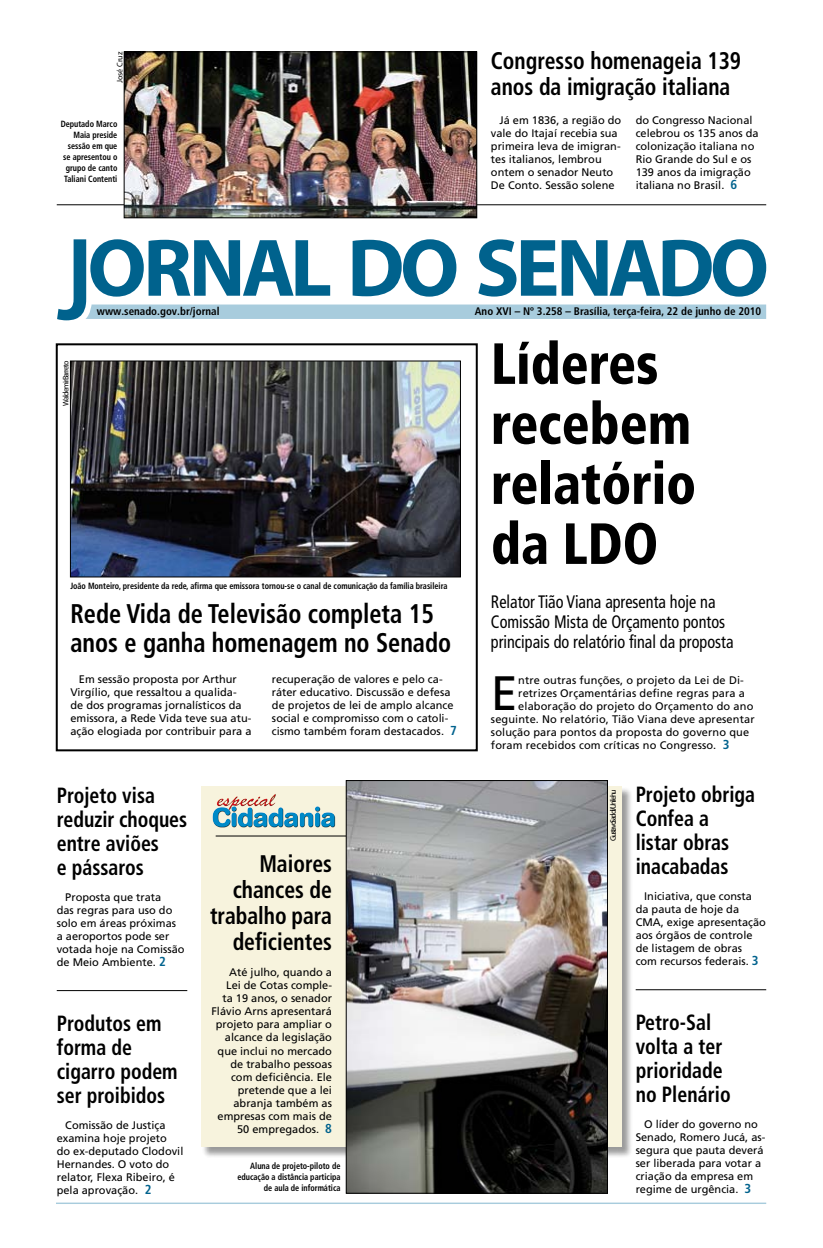
<style>
.page{position:relative;width:823px;height:1248px;background:#fff}
.page>*{position:absolute;margin:0;border:0;box-sizing:border-box;transform-origin:0 0}
.t1{font:900 condensed 58px/60px "Frutiger";color:#000;scale:.9 1}
.t2{font:48.2px "Frutiger";color:#000}
.t3{font:700 condensed 27px/29px "Frutiger";color:#000;scale:.9 1}
.t4{font:700 condensed 24px/26px "Frutiger";color:#000;scale:.9 1}
.t5{font:700 condensed 22px/24px "Frutiger";color:#000;scale:.9 1}
.t6{font:condensed 18px/20px "Frutiger";color:#000;scale:.9 1}
.t7{font:11px/13px "Frutiger";color:#000}
.t8{font:700 condensed 11px "Frutiger";color:#000}
.t9{font:700 condensed 9px/11px "Frutiger";color:#000;text-align:right;scale:.9 1}
.t10{font:8px "Myriad Pro";letter-spacing:-.15em;color:#000}
.t11{font:8px "Myriad Pro";letter-spacing:-.105em;color:#000}
.t12{font:8px "Myriad Pro";color:#000}
.s1{font-weight:700;font-stretch:condensed;font-size:13px;color:#00628d}
</style>
<div class="page">
<svg style="left:56px;top:1202px;width:709px;height:1px"></svg>
<div style="left:201px;top:786px;width:431px;height:371px;background:#000;opacity:.4"></div>
<div style="left:201px;top:786px;width:420px;height:360px;background:#f7f3dd"></div>
<div style="left:56px;top:343px;width:421px;height:408px;border:2px solid #000"></div>
<hr style="left:57px;top:204px;width:708px;height:1px;background:#000">
<svg style="left:57px;top:239px;width:708px;height:81px"></svg>
<img style="left:212px;top:794px;width:124px;height:34px">
<img style="left:126px;top:54px;width:348px;height:162px">
<div style="left:124px;top:52px;width:352px;height:166px;border:1px solid #000"></div>
<img style="left:72px;top:363px;width:386px;height:212px">
<div style="left:70px;top:361px;width:390px;height:216px;border:1px solid #000"></div>
<hr style="left:215px;top:835px;width:146px;height:1px;background:#000">
<img style="left:348px;top:782px;width:257px;height:409px">
<div style="left:346px;top:780px;width:261px;height:413px;border:1px solid #000"></div>
<hr style="left:57px;top:990px;width:130px;height:1px;background:#000">
<hr style="left:635px;top:989px;width:130px;height:1px;background:#000">
<p class="t12" style="left:115px;top:83px;width:33px;rotate:-90deg">José Cruz</p>
<p class="t9" style="left:61px;top:118px;width:64px">Deputado Marco<br>Maia preside sessão em que se apresentou o grupo de canto<br>Taliani Contenti</p>
<h3 class="t4" style="left:490px;top:47px;width:279px">Congresso homenageia 139 anos da imigração italiana</h3>
<p class="t7" style="left:490px;top:114px;width:132px;text-indent:9px">Já em 1836, a região do vale do Itajaí recebia sua primeira leva de imigran&shy;tes italianos, lembrou ontem o senador Neuto<br>De Conto. Sessão solene</p>
<p class="t7" style="left:635px;top:114px;width:124px">do Congresso Nacional celebrou os 135 anos da colonização italiana no<br>Rio Grande do Sul e os<br>139 anos da imigração italiana no Brasil. <span class="s1">6</span></p>
<p class="t8" style="left:97px;top:304px;width:124px">www.senado.gov.br/jornal</p>
<p class="t8" style="left:474px;top:305px;width:288px">Ano XVI – Nº 3.258 – Brasília, terça-feira, 22 de junho de 2010</p>
<p class="t11" style="left:61px;top:405px;width:47px;rotate:-90deg">Waldemir Barreto</p>
<p class="t9" style="left:70px;top:580px;width:420px">João Monteiro, presidente da rede, afirma que emissora tornou-se o canal de comunicação da família brasileira</p>
<h3 class="t3" style="left:70px;top:599px;width:424px">Rede Vida de Televisão completa 15 anos e ganha homenagem no Senado</h3>
<p class="t7" style="left:70px;top:672px;width:182px;text-indent:9px">Em sessão proposta por Arthur Virgílio, que ressaltou a qualida&shy;de dos programas jornalísticos da emissora, a Rede Vida teve sua atu&shy;ação elogiada por contribuir para a</p>
<p class="t7" style="left:272px;top:672px;width:186px">recuperação de valores e pelo ca&shy;ráter educativo. Discussão e defesa de projetos de lei de amplo alcance social e compromisso com o catoli&shy;cismo também foram destacados. <span class="s1">7</span></p>
<h1 class="t1" style="left:490px;top:333px;width:229px">Líderes recebem relatório da LDO</h1>
<h3 class="t6" style="left:490px;top:592px;width:271px">Relator Tião Viana apresenta hoje na<br>Comissão Mista de Orçamento pontos principais do relatório final da proposta</h3>
<h2 class="t2" style="left:490px;top:665px;width:28px">E</h2>
<p class="t7" style="left:518px;top:674px;width:227px">ntre outras funções, o projeto da Lei de Di-</p>
<p class="t7" style="left:518px;top:687px;width:228px">retrizes Orçamentárias define regras para a</p>
<p class="t7" style="left:518px;top:700px;width:236px">elaboração do projeto do Orçamento do ano</p>
<p class="t7" style="left:490px;top:713px;width:265px">seguinte. No relatório, Tião Viana deve apresentar</p>
<p class="t7" style="left:490px;top:726px;width:259px">solução para pontos da proposta do governo que</p>
<p class="t7" style="left:490px;top:739px;width:240px">foram recebidos com críticas no Congresso. <span class="s1">3</span></p>
<h3 class="t5" style="left:57px;top:783px;width:146px">Projeto visa reduzir choques entre aviões<br>e pássaros</h3>
<h3 class="t5" style="left:635px;top:782px;width:134px">Projeto obriga<br>Confea a listar obras inacabadas</h3>
<p class="t10" style="left:607px;top:841px;width:53px;rotate:-90deg">Gustavo Saddi/Unilehu</p>
<h3 class="t4" style="left:210px;top:850px;width:137px;text-align:right">Maiores chances de trabalho para deficientes</h3>
<p class="t7" style="left:211px;top:966px;width:122px;text-align:right">Até julho, quando a<br>Lei de Cotas comple-<br>ta 19 anos, o senador<br>Flávio Arns apresentará projeto para ampliar o alcance da legislação que inclui no mercado de trabalho pessoas com deficiência. Ele pretende que a lei abranja também as empresas com mais de<br>50 empregados. <span class="s1">8</span></p>
<p class="t9" style="left:237px;top:1159px;width:116px">Aluna de projeto-piloto de educação a distância participa de aula de informática</p>
<p class="t7" style="left:57px;top:890px;width:129px;text-indent:9px">Proposta que trata<br>das regras para uso do solo em áreas próximas a aeroportos pode ser votada hoje na Comissão de Meio Ambiente. <span class="s1">2</span></p>
<p class="t7" style="left:635px;top:889px;width:132px;text-indent:9px">Iniciativa, que consta da pauta de hoje da<br>CMA, exige apresentação aos órgãos de controle de listagem de obras com recursos federais. <span class="s1">3</span></p>
<h3 class="t5" style="left:57px;top:1011px;width:136px">Produtos em forma de cigarro podem ser proibidos</h3>
<h3 class="t5" style="left:635px;top:1010px;width:107px">Petro-Sal volta a ter prioridade no Plenário</h3>
<p class="t7" style="left:57px;top:1118px;width:128px;text-indent:9px">Comissão de Justiça examina hoje projeto<br>do ex-deputado Clodovil<br>Hernandes. O voto do relator, Flexa Ribeiro, é pela aprovação. <span class="s1">2</span></p>
<p class="t7" style="left:635px;top:1117px;width:131px;text-indent:9px">O líder do governo no<br>Senado, Romero Jucá, as&shy;segura que pauta deverá ser liberada para votar a criação da empresa em regime de urgência. <span class="s1">3</span></p>
</div>
